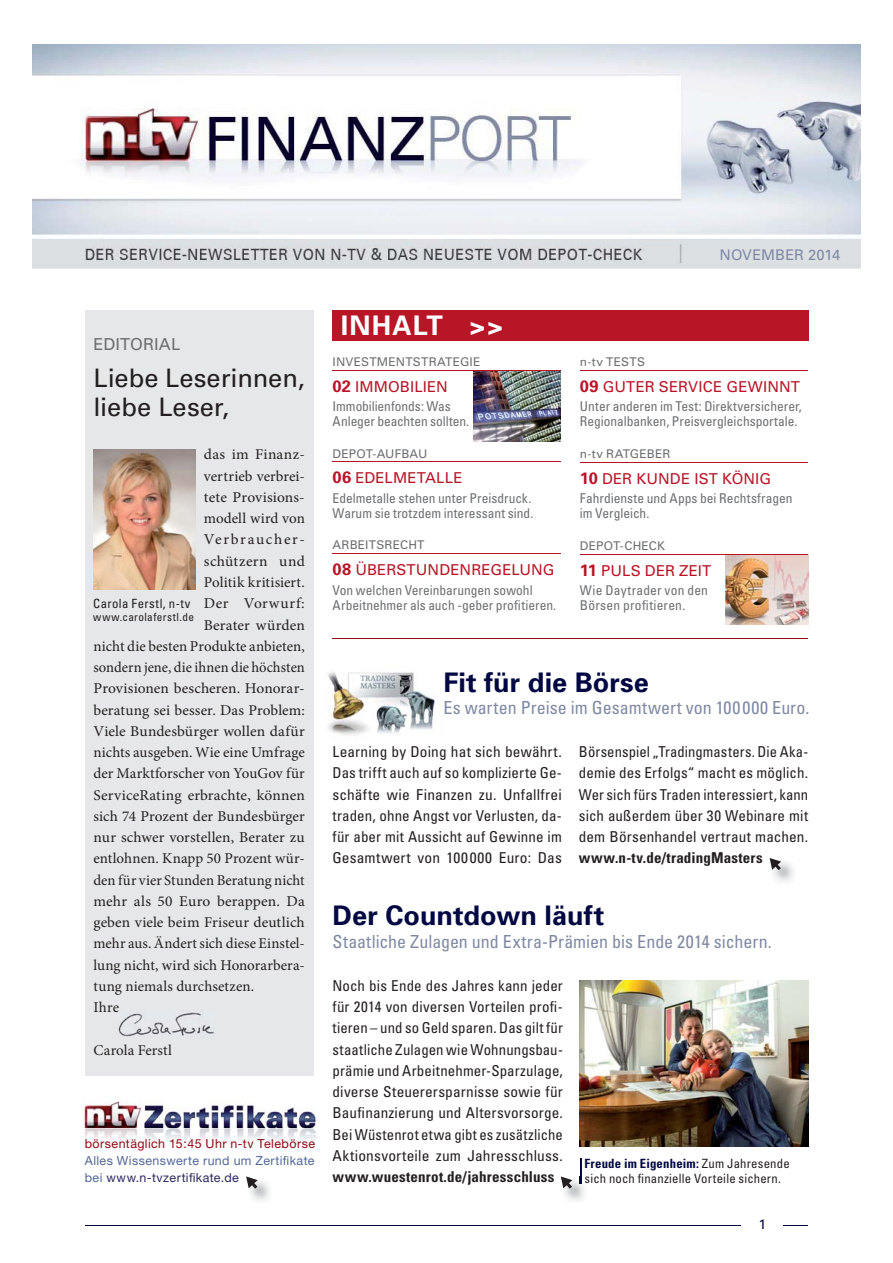
<style>
.page{position:relative;width:893px;height:1263px;background:#fff}
.page>*{position:absolute;margin:0;border:0;box-sizing:border-box;transform-origin:0 0}
.t1{font:700 27px "Univers";color:#020842}
.t2{font:700 27px "Univers";letter-spacing:.04em;color:#fff}
.t3{font:25.5px/28.5px "Univers";color:#231f20}
.t4{font:condensed 18px "Univers";color:#7f89a3}
.t5{font:16.5px "Univers";letter-spacing:.01em;color:#6d6e70}
.t6{font:condensed 15px/21.3px "Univers";letter-spacing:.01em;color:#231f20;text-align:justify}
.t7{font:15px "Minion Pro";letter-spacing:.005em;color:#231f20}
.t8{font:15px "Univers";letter-spacing:.01em;color:#b81527}
.t9{font:700 condensed 15px "Univers";letter-spacing:.015em;color:#231f20}
.t10{font:15px "Minion Pro";letter-spacing:.025em;color:#231f20}
.t11{font:15px "Minion Pro";letter-spacing:.105em;color:#231f20}
.t12{font:15px "Minion Pro";letter-spacing:.04em;color:#231f20}
.t13{font:14.7px "Univers";color:#7f89a3}
.t14{font:condensed 13.5px/15px "Univers";letter-spacing:-.005em;color:#6d6e70}
.t15{font:13.5px "Univers";color:#020842}
.t16{font:condensed 12.75px/15.3px "Univers";letter-spacing:.015em;color:#231f20}
.t17{font:condensed 12.75px "Univers";letter-spacing:.04em;color:#231f20}
.t18{font:12.45px/17px "Helvetica Neue";letter-spacing:.03em;color:#526796}
.t19{font:12.45px "Helvetica Neue";letter-spacing:.035em;color:#900b18}
.t20{font:12px "Univers";letter-spacing:.02em;color:#6d6e70}
.t21{font:12px "Univers";color:#6d6e70}
.t22{font:condensed 11.25px "Univers";letter-spacing:.04em;color:#231f20}
.s1{color:#2c2660}
.s2{font-weight:700;font-size:16.5px}
.s3{font-weight:700;color:#020842}
</style>
<div class="page">
<hr style="left:85px;top:1225px;width:655px;height:1px;background:#020842">
<svg style="left:783px;top:1225px;width:25px;height:1px"></svg>
<img style="left:33px;top:45px;width:827px;height:224px">
<img style="left:313px;top:653px;width:122px;height:91px">
<svg style="left:246px;top:1176px;width:12px;height:13px"></svg>
<div style="left:85px;top:311px;width:228px;height:765px;background:#e6e7e8"></div>
<img style="left:83px;top:1100px;width:233px;height:28px">
<svg style="left:84px;top:1128px;width:232px;height:15px"></svg>
<img style="left:93px;top:449px;width:102px;height:141px">
<img style="left:118px;top:1012px;width:97px;height:25px">
<div style="left:332px;top:310px;width:476px;height:31px;background:#b81527"></div>
<hr style="left:332px;top:370px;width:229px;height:1px;background:#b81527">
<hr style="left:332px;top:553px;width:229px;height:1px;background:#b81527">
<hr style="left:332px;top:462px;width:229px;height:1px;background:#b81527">
<hr style="left:332px;top:638px;width:476px;height:1px;background:#900b18">
<svg style="left:769px;top:858px;width:12px;height:12px"></svg>
<img style="left:474px;top:371px;width:86px;height:71px">
<img style="left:725px;top:554px;width:83px;height:71px">
<img style="left:580px;top:981px;width:228px;height:166px">
<img style="left:564px;top:1176px;width:21px;height:25px">
<svg style="left:580px;top:1159px;width:5px;height:24px"></svg>
<svg style="left:560px;top:1176px;width:12px;height:13px"></svg>
<hr style="left:580px;top:370px;width:227px;height:1px;background:#b81527">
<hr style="left:580px;top:462px;width:227px;height:1px;background:#b81527">
<hr style="left:580px;top:554px;width:227px;height:1px;background:#b81527">
<p class="t13" style="left:719px;top:246px;width:122px">NOVEMBER 2014</p>
<p class="t5" style="left:93px;top:335px;width:88px">EDITORIAL</p>
<h2 class="t3" style="left:93px;top:364px;width:213px">Liebe Leserinnen, liebe Leser,</h2>
<p class="t10" style="left:204px;top:445px;width:102px">das im Finanz-</p>
<p class="t7" style="left:204px;top:466px;width:102px">vertrieb verbrei-</p>
<p class="t7" style="left:204px;top:487px;width:102px">tete Provisions-</p>
<p class="t7" style="left:204px;top:508px;width:102px">modell wird von</p>
<p class="t11" style="left:204px;top:530px;width:102px">Verbraucher-</p>
<p class="t10" style="left:204px;top:551px;width:102px">schützern und</p>
<p class="t7" style="left:204px;top:572px;width:102px">Politik kritisiert.</p>
<p class="t12" style="left:204px;top:593px;width:102px">Der Vorwurf:</p>
<p class="t7" style="left:204px;top:615px;width:102px">Berater würden</p>
<p class="t7" style="left:93px;top:636px;width:213px">nicht die besten Produkte anbieten,</p>
<p class="t7" style="left:93px;top:657px;width:213px">sondern jene, die ihnen die höchsten</p>
<p class="t7" style="left:93px;top:678px;width:213px">Provisionen bescheren. Honorar-</p>
<p class="t7" style="left:93px;top:700px;width:213px">beratung sei besser. Das Problem:</p>
<p class="t7" style="left:93px;top:721px;width:213px">Viele Bundesbürger wollen dafür</p>
<p class="t7" style="left:93px;top:742px;width:213px">nichts ausgeben. Wie eine Umfrage</p>
<p class="t7" style="left:93px;top:763px;width:213px">der Marktforscher von YouGov für</p>
<p class="t7" style="left:93px;top:785px;width:213px">ServiceRating erbrachte, können</p>
<p class="t7" style="left:93px;top:806px;width:213px">sich 74 Prozent der Bundesbürger</p>
<p class="t7" style="left:93px;top:827px;width:213px">nur schwer vorstellen, Berater zu</p>
<p class="t7" style="left:93px;top:849px;width:213px">entlohnen. Knapp 50 Prozent wür-</p>
<p class="t7" style="left:93px;top:870px;width:213px">den für vier Stunden Beratung nicht</p>
<p class="t7" style="left:93px;top:891px;width:213px">mehr als 50 Euro berappen. Da</p>
<p class="t7" style="left:93px;top:912px;width:213px">geben viele beim Friseur deutlich</p>
<p class="t7" style="left:93px;top:934px;width:213px">mehr aus. Ändert sich diese Einstel-</p>
<p class="t7" style="left:93px;top:955px;width:213px">lung nicht, wird sich Honorarbera-</p>
<p class="t7" style="left:93px;top:976px;width:162px">tung niemals durchsetzen.</p>
<p class="t7" style="left:93px;top:997px;width:27px">Ihre</p>
<p class="t7" style="left:93px;top:1040px;width:80px">Carola Ferstl</p>
<p class="t17" style="left:93px;top:595px;width:99px">Carola Ferstl, n-tv</p>
<p class="t22" style="left:93px;top:610px;width:102px">www.carolaferstl.de</p>
<p class="t19" style="left:85px;top:1136px;width:232px">börsentäglich 15:45 Uhr n-tv Telebörse</p>
<p class="t18" style="left:85px;top:1152px;width:231px">Alles Wissenswerte rund um Zertifikate bei <span class="s1">www.n-tvzertifikate.de</span></p>
<h1 class="t2" style="left:340px;top:309px;width:164px">INHALT &gt;&gt;</h1>
<p class="t20" style="left:332px;top:355px;width:149px">INVESTMENTSTRATEGIE</p>
<p class="t8" style="left:332px;top:378px;width:117px"><span class="s2">02</span> IMMOBILIEN</p>
<p class="t14" style="left:332px;top:399px;width:138px">Immobilienfonds: Was<br>Anleger beachten sollten.</p>
<p class="t21" style="left:332px;top:446px;width:96px">DEPOT-AUFBAU</p>
<p class="t8" style="left:332px;top:469px;width:131px"><span class="s2">06</span> EDELMETALLE</p>
<p class="t14" style="left:332px;top:490px;width:202px">Edelmetalle stehen unter Preisdruck.<br>Warum sie trotzdem interessant sind.</p>
<p class="t20" style="left:332px;top:538px;width:93px">ARBEITSRECHT</p>
<p class="t8" style="left:332px;top:561px;width:223px"><span class="s2">08</span> ÜBERSTUNDENREGELUNG</p>
<p class="t14" style="left:332px;top:582px;width:225px">Von welchen Vereinbarungen sowohl<br>Arbeitnehmer als auch -geber profitieren.</p>
<p class="t20" style="left:580px;top:355px;width:67px">n-tv TESTS</p>
<p class="t8" style="left:580px;top:378px;width:222px"><span class="s2">09</span> GUTER SERVICE GEWINNT</p>
<p class="t14" style="left:580px;top:399px;width:223px">Unter anderen im Test: Direktversicherer,<br>Regionalbanken, Preisvergleichsportale.</p>
<p class="t20" style="left:580px;top:447px;width:92px">n-tv RATGEBER</p>
<p class="t8" style="left:580px;top:470px;width:193px"><span class="s2">10</span> DER KUNDE IST KÖNIG</p>
<p class="t14" style="left:580px;top:490px;width:214px">Fahrdienste und Apps bei Rechtsfragen im Vergleich.</p>
<p class="t20" style="left:580px;top:539px;width:87px">DEPOT-CHECK</p>
<p class="t8" style="left:580px;top:562px;width:133px"><span class="s2">11</span> PULS DER ZEIT</p>
<p class="t14" style="left:580px;top:582px;width:129px">Wie Daytrader von den<br>Börsen profitieren.</p>
<h1 class="t1" style="left:443px;top:666px;width:207px">Fit für die Börse</h1>
<p class="t4" style="left:443px;top:696px;width:367px">Es warten Preise im Gesamtwert von 100 000 Euro.</p>
<p class="t6" style="left:332px;top:741px;width:231px">Learning by Doing hat sich bewährt.<br>Das trifft auch auf so komplizierte Ge&shy;schäfte wie Finanzen zu. Unfallfrei traden, ohne Angst vor Verlusten, da&shy;für aber mit Aussicht auf Gewinne im Gesamtwert von 100 000 Euro: Das</p>
<p class="t6" style="left:579px;top:741px;width:231px">Börsenspiel „Tradingmasters. Die Aka&shy;demie des Erfolgs“ macht es möglich.<br>Wer sich fürs Traden interessiert, kann sich außerdem über 30 Webinare mit dem Börsenhandel vertraut machen.</p>
<p class="t9" style="left:579px;top:849px;width:185px">www.n-tv.de/tradingMasters</p>
<h1 class="t1" style="left:332px;top:899px;width:273px">Der Countdown läuft</h1>
<p class="t4" style="left:332px;top:930px;width:441px">Staatliche Zulagen und Extra-Prämien bis Ende 2014 sichern.</p>
<p class="t6" style="left:332px;top:975px;width:232px">Noch bis Ende des Jahres kann jeder für 2014 von diversen Vorteilen profi&shy;tieren – und so Geld sparen. Das gilt für staatliche Zulagen wie Wohnungsbau&shy;prämie und Arbeitnehmer-Sparzulage, diverse Steuerersparnisse sowie für Baufinanzierung und Altersvorsorge.<br>Bei Wüstenrot etwa gibt es zusätzliche Aktionsvorteile zum Jahresschluss.</p>
<p class="t9" style="left:332px;top:1168px;width:223px">www.wuestenrot.de/jahresschluss</p>
<p class="t16" style="left:584px;top:1155px;width:207px"><span class="s3">Freude im Eigenheim:</span> Zum Jahresende sich noch finanzielle Vorteile sichern.</p>
<p class="t15" style="left:758px;top:1216px;width:9px">1</p>
</div>
